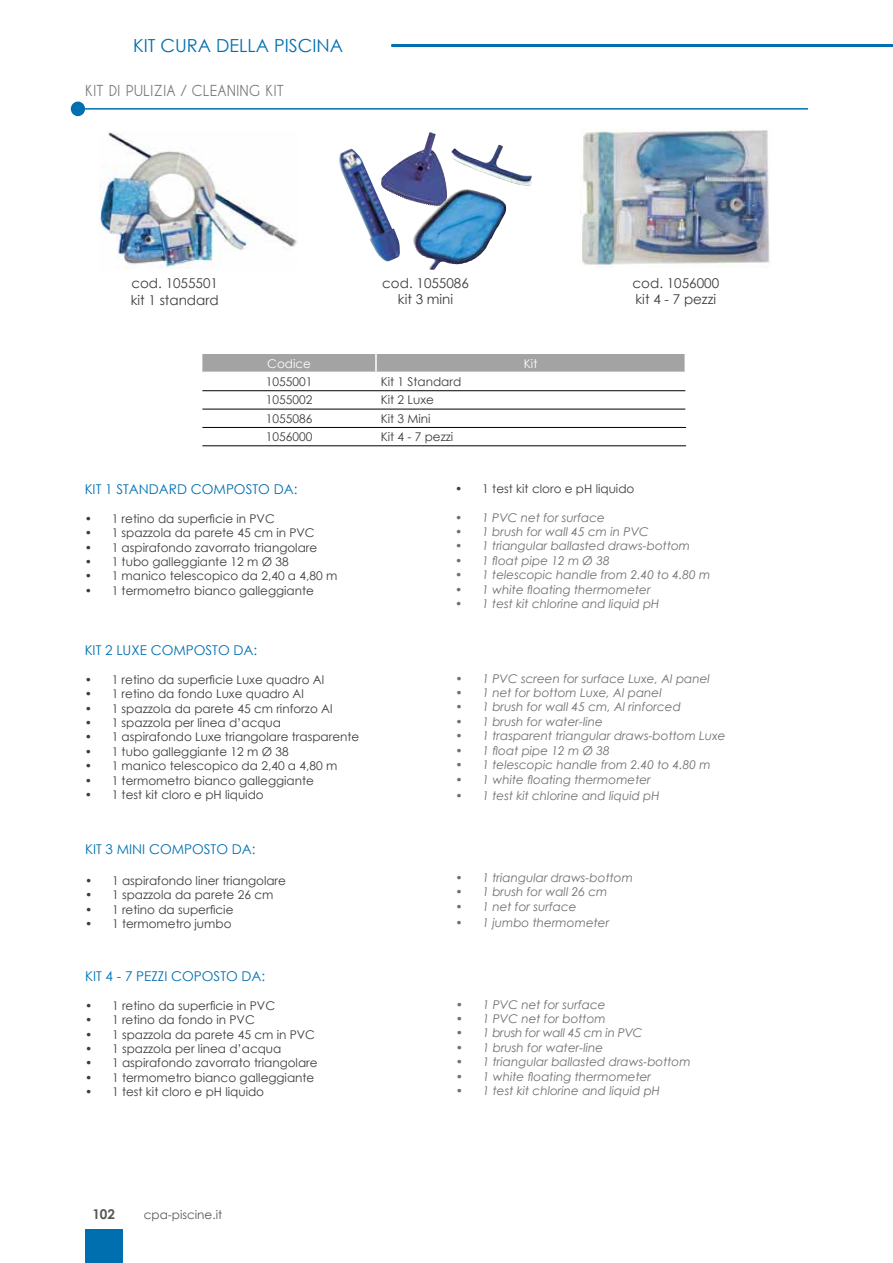
<style>
.page{position:relative;width:893px;height:1263px;background:#fff}
.page>*{position:absolute;margin:0;border:0;box-sizing:border-box;transform-origin:0 0}
.t1{font:18px "Century Gothic";color:#006fb0}
.t2{font:700 15px "Caviar Dreams";color:#797979}
.t3{font:13.5px "Century Gothic";color:#006fb0}
.t4{font:13.5px/16.2px "Century Gothic";color:#3c3c3b}
.t5{font:700 13.5px "Century Gothic";color:#575756}
.t6{font:12px "Century Gothic";color:#3c3c3b}
.t7{font:italic 12px "Century Gothic";color:#706f6f}
.t8{font:italic 12px "Century Gothic";letter-spacing:-.02em;color:#706f6f}
.t9{font:12px "Century Gothic";color:#575756}
.t10{font:12px "Century Gothic";color:#fff}
</style>
<div class="page">
<div style="left:85px;top:1229px;width:37px;height:34px;background:#006fb0"></div>
<hr style="left:391px;top:44px;width:502px;height:3px;background:#006fb0">
<img style="left:400px;top:140px;width:27px;height:59px">
<img style="left:451px;top:146px;width:47px;height:17px">
<img style="left:413px;top:189px;width:77px;height:81px">
<img style="left:339px;top:149px;width:61px;height:113px">
<img style="left:580px;top:129px;width:190px;height:139px">
<img style="left:100px;top:132px;width:197px;height:137px">
<svg style="left:202px;top:354px;width:484px;height:73px"></svg>
<hr style="left:202px;top:390px;width:174px;height:1px;background:#000">
<hr style="left:376px;top:390px;width:309px;height:1px;background:#000">
<hr style="left:202px;top:409px;width:174px;height:1px;background:#000">
<hr style="left:376px;top:409px;width:309px;height:1px;background:#000">
<hr style="left:202px;top:427px;width:174px;height:1px;background:#000">
<hr style="left:376px;top:427px;width:310px;height:1px;background:#000">
<hr style="left:202px;top:445px;width:174px;height:1px;background:#000">
<hr style="left:376px;top:445px;width:310px;height:1px;background:#000">
<hr style="left:85px;top:108px;width:723px;height:2px;background:#006fb0">
<div style="left:71px;top:102px;width:14px;height:14px;background:#006fb0;border-radius:50%"></div>
<h1 class="t1" style="left:133px;top:33px;width:212px">KIT CURA DELLA PISCINA</h1>
<p class="t2" style="left:85px;top:82px;width:200px">KIT DI PULIZIA / CLEANING KIT</p>
<p class="t4" style="left:131px;top:275px;width:90px">cod. 1055501 kit 1 standard</p>
<p class="t4" style="left:382px;top:275px;width:88px;text-align:center">cod. 1055086 kit 3 mini</p>
<p class="t4" style="left:632px;top:275px;width:88px">cod. 1056000 kit 4 - 7 pezzi</p>
<p class="t10" style="left:267px;top:355px;width:45px">Codice</p>
<p class="t10" style="left:524px;top:355px;width:15px">Kit</p>
<p class="t6" style="left:266px;top:373px;width:48px">1055001</p>
<p class="t6" style="left:381px;top:373px;width:82px">Kit 1 Standard</p>
<p class="t6" style="left:266px;top:392px;width:48px">1055002</p>
<p class="t6" style="left:381px;top:392px;width:55px">Kit 2 Luxe</p>
<p class="t6" style="left:266px;top:410px;width:48px">1055086</p>
<p class="t6" style="left:381px;top:410px;width:52px">Kit 3 Mini</p>
<p class="t6" style="left:266px;top:428px;width:48px">1056000</p>
<p class="t6" style="left:381px;top:428px;width:74px">Kit 4 - 7 pezzi</p>
<p class="t3" style="left:85px;top:480px;width:214px">KIT 1 STANDARD COMPOSTO DA:</p>
<p class="t6" style="left:85px;top:510px;width:192px">• 1 retino da superficie in PVC</p>
<p class="t6" style="left:85px;top:524px;width:232px">• 1 spazzola da parete 45 cm in PVC</p>
<p class="t6" style="left:85px;top:539px;width:234px">• 1 aspirafondo zavorrato triangolare</p>
<p class="t6" style="left:85px;top:553px;width:206px">• 1 tubo galleggiante 12 m Ø 38</p>
<p class="t6" style="left:85px;top:568px;width:254px">• 1 manico telescopico da 2,40 a 4,80 m</p>
<p class="t6" style="left:85px;top:582px;width:231px">• 1 termometro bianco galleggiante</p>
<p class="t3" style="left:85px;top:641px;width:174px">KIT 2 LUXE COMPOSTO DA:</p>
<p class="t6" style="left:85px;top:671px;width:241px">• 1 retino da superficie Luxe quadro Al</p>
<p class="t6" style="left:85px;top:685px;width:221px">• 1 retino da fondo Luxe quadro Al</p>
<p class="t6" style="left:85px;top:700px;width:249px">• 1 spazzola da parete 45 cm rinforzo Al</p>
<p class="t6" style="left:85px;top:714px;width:198px">• 1 spazzola per linea d’acqua</p>
<p class="t6" style="left:85px;top:729px;width:276px">• 1 aspirafondo Luxe triangolare trasparente</p>
<p class="t6" style="left:85px;top:743px;width:206px">• 1 tubo galleggiante 12 m Ø 38</p>
<p class="t6" style="left:85px;top:757px;width:254px">• 1 manico telescopico da 2,40 a 4,80 m</p>
<p class="t6" style="left:85px;top:772px;width:231px">• 1 termometro bianco galleggiante</p>
<p class="t6" style="left:85px;top:786px;width:181px">• 1 test kit cloro e pH liquido</p>
<p class="t3" style="left:85px;top:840px;width:172px">KIT 3 MINI COMPOSTO DA:</p>
<p class="t6" style="left:85px;top:872px;width:202px">• 1 aspirafondo liner triangolare</p>
<p class="t6" style="left:85px;top:886px;width:190px">• 1 spazzola da parete 26 cm</p>
<p class="t6" style="left:85px;top:901px;width:150px">• 1 retino da superficie</p>
<p class="t6" style="left:85px;top:915px;width:148px">• 1 termometro jumbo</p>
<p class="t3" style="left:85px;top:967px;width:182px">KIT 4 - 7 PEZZI COPOSTO DA:</p>
<p class="t6" style="left:85px;top:997px;width:192px">• 1 retino da superficie in PVC</p>
<p class="t6" style="left:85px;top:1011px;width:171px">• 1 retino da fondo in PVC</p>
<p class="t6" style="left:85px;top:1026px;width:232px">• 1 spazzola da parete 45 cm in PVC</p>
<p class="t6" style="left:85px;top:1040px;width:198px">• 1 spazzola per linea d’acqua</p>
<p class="t6" style="left:85px;top:1055px;width:234px">• 1 aspirafondo zavorrato triangolare</p>
<p class="t6" style="left:85px;top:1069px;width:231px">• 1 termometro bianco galleggiante</p>
<p class="t6" style="left:85px;top:1083px;width:181px">• 1 test kit cloro e pH liquido</p>
<p class="t5" style="left:92px;top:1204px;width:24px">102</p>
<p class="t9" style="left:144px;top:1206px;width:80px">cpa-piscine.it</p>
<p class="t6" style="left:455px;top:480px;width:181px">• 1 test kit cloro e pH liquido</p>
<p class="t7" style="left:455px;top:509px;width:151px">• 1 PVC net for surface</p>
<p class="t7" style="left:455px;top:523px;width:195px">• 1 brush for wall 45 cm in PVC</p>
<p class="t7" style="left:455px;top:538px;width:236px">• 1 triangular ballasted draws-bottom</p>
<p class="t7" style="left:455px;top:552px;width:156px">• 1 float pipe 12 m Ø 38</p>
<p class="t7" style="left:455px;top:566px;width:257px">• 1 telescopic handle from 2.40 to 4.80 m</p>
<p class="t7" style="left:455px;top:581px;width:197px">• 1 white floating thermometer</p>
<p class="t7" style="left:455px;top:595px;width:206px">• 1 test kit chlorine and liquid pH</p>
<p class="t7" style="left:455px;top:670px;width:256px">• 1 PVC screen for surface Luxe, Al panel</p>
<p class="t7" style="left:455px;top:684px;width:208px">• 1 net for bottom Luxe, Al panel</p>
<p class="t7" style="left:455px;top:699px;width:227px">• 1 brush for wall 45 cm, Al rinforced</p>
<p class="t7" style="left:455px;top:713px;width:149px">• 1 brush for water-line</p>
<p class="t7" style="left:455px;top:727px;width:272px">• 1 trasparent triangular draws-bottom Luxe</p>
<p class="t7" style="left:455px;top:742px;width:156px">• 1 float pipe 12 m Ø 38</p>
<p class="t7" style="left:455px;top:756px;width:257px">• 1 telescopic handle from 2.40 to 4.80 m</p>
<p class="t7" style="left:455px;top:771px;width:197px">• 1 white floating thermometer</p>
<p class="t7" style="left:455px;top:787px;width:206px">• 1 test kit chlorine and liquid pH</p>
<p class="t7" style="left:455px;top:869px;width:179px">• 1 triangular draws-bottom</p>
<p class="t7" style="left:455px;top:883px;width:153px">• 1 brush for wall 26 cm</p>
<p class="t7" style="left:455px;top:898px;width:123px">• 1 net for surface</p>
<p class="t7" style="left:455px;top:914px;width:155px">• 1 jumbo thermometer</p>
<p class="t7" style="left:456px;top:996px;width:151px">• 1 PVC net for surface</p>
<p class="t7" style="left:456px;top:1010px;width:151px">• 1 PVC net for bottom</p>
<p class="t8" style="left:456px;top:1025px;width:188px">• 1 brush for wall 45 cm in PVC</p>
<p class="t7" style="left:456px;top:1039px;width:149px">• 1 brush for water-line</p>
<p class="t7" style="left:456px;top:1053px;width:236px">• 1 triangular ballasted draws-bottom</p>
<p class="t7" style="left:456px;top:1068px;width:197px">• 1 white floating thermometer</p>
<p class="t7" style="left:456px;top:1082px;width:206px">• 1 test kit chlorine and liquid pH</p>
</div>
